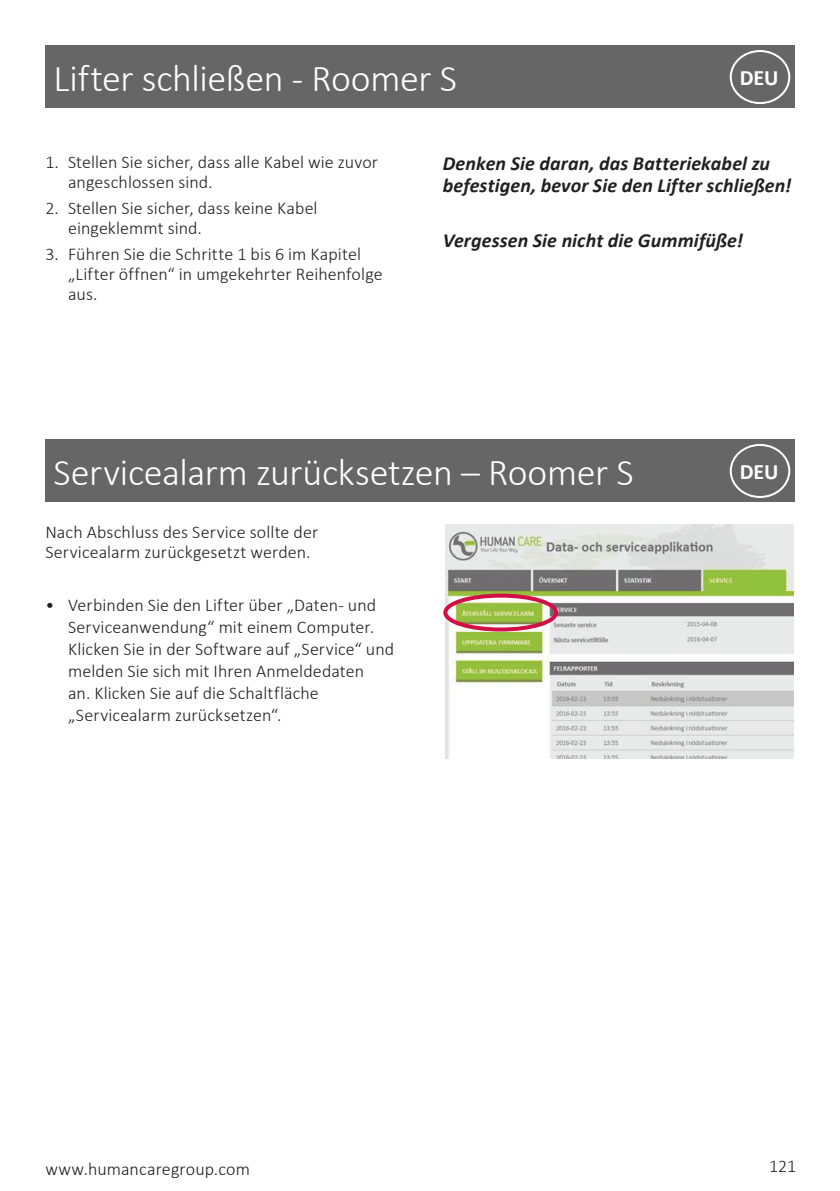
<style>
.page{position:relative;width:840px;height:1191px;background:#fff}
.page>*{position:absolute;margin:0;border:0;box-sizing:border-box;transform-origin:0 0}
.t1{font:300 38px "Calibri";letter-spacing:-.01em;color:#fff}
.t2{font:700 22px "Calibri";letter-spacing:-.005em;color:#fff}
.t3{font:italic 700 20px/22px "Calibri";letter-spacing:.005em;color:#231f20}
.t4{font:300 18px/20px "Calibri";letter-spacing:.005em;color:#231f20}
</style>
<div class="page">
<div style="left:45px;top:45px;width:749px;height:63px;background:#666"></div>
<div style="left:729px;top:50px;width:60px;height:54px;border:2px solid #fff;border-radius:50%"></div>
<div style="left:45px;top:439px;width:749px;height:62px;background:#666"></div>
<div style="left:729px;top:444px;width:60px;height:54px;border:2px solid #fff;border-radius:50%"></div>
<img style="left:445px;top:524px;width:348px;height:234px">
<div style="left:443px;top:593px;width:114px;height:38px;border:4px solid #d20e46;border-radius:50%"></div>
<h1 class="t1" style="left:54px;top:55px;width:405px">Lifter schließen - Roomer S</h1>
<p class="t2" style="left:739px;top:62px;width:40px">DEU</p>
<p class="t4" style="left:68px;top:152px;width:311px;text-indent:-23px">1. Stellen Sie sicher, dass alle Kabel wie zuvor angeschlossen sind.</p>
<p class="t4" style="left:68px;top:198px;width:251px;text-indent:-23px">2. Stellen Sie sicher, dass keine Kabel eingeklemmt sind.</p>
<p class="t4" style="left:68px;top:244px;width:316px;text-indent:-23px">3. Führen Sie die Schritte 1 bis 6 im Kapitel „Lifter öffnen“ in umgekehrter Reihenfolge aus.</p>
<p class="t3" style="left:442px;top:152px;width:350px">Denken Sie daran, das Batteriekabel zu befestigen, bevor Sie den Lifter schließen!</p>
<p class="t3" style="left:442px;top:229px;width:302px">Vergessen Sie nicht die Gummifüße!</p>
<h1 class="t1" style="left:54px;top:448px;width:581px">Servicealarm zurücksetzen – Roomer S</h1>
<p class="t2" style="left:739px;top:456px;width:40px">DEU</p>
<p class="t4" style="left:45px;top:522px;width:274px">Nach Abschluss des Service sollte der<br>Servicealarm zurückgesetzt werden.</p>
<p class="t4" style="left:68px;top:594px;width:327px;line-height:22px;text-indent:-23px">• Verbinden Sie den Lifter über „Daten- und Serviceanwendung“ mit einem Computer.<br>Klicken Sie in der Software auf „Service“ und melden Sie sich mit Ihren Anmeldedaten<br>an. Klicken Sie auf die Schaltfläche „Servicealarm zurücksetzen“.</p>
<p class="t4" style="left:45px;top:1159px;width:206px">www.humancaregroup.com</p>
<p class="t4" style="left:768px;top:1156px;width:29px">121</p>
</div>
